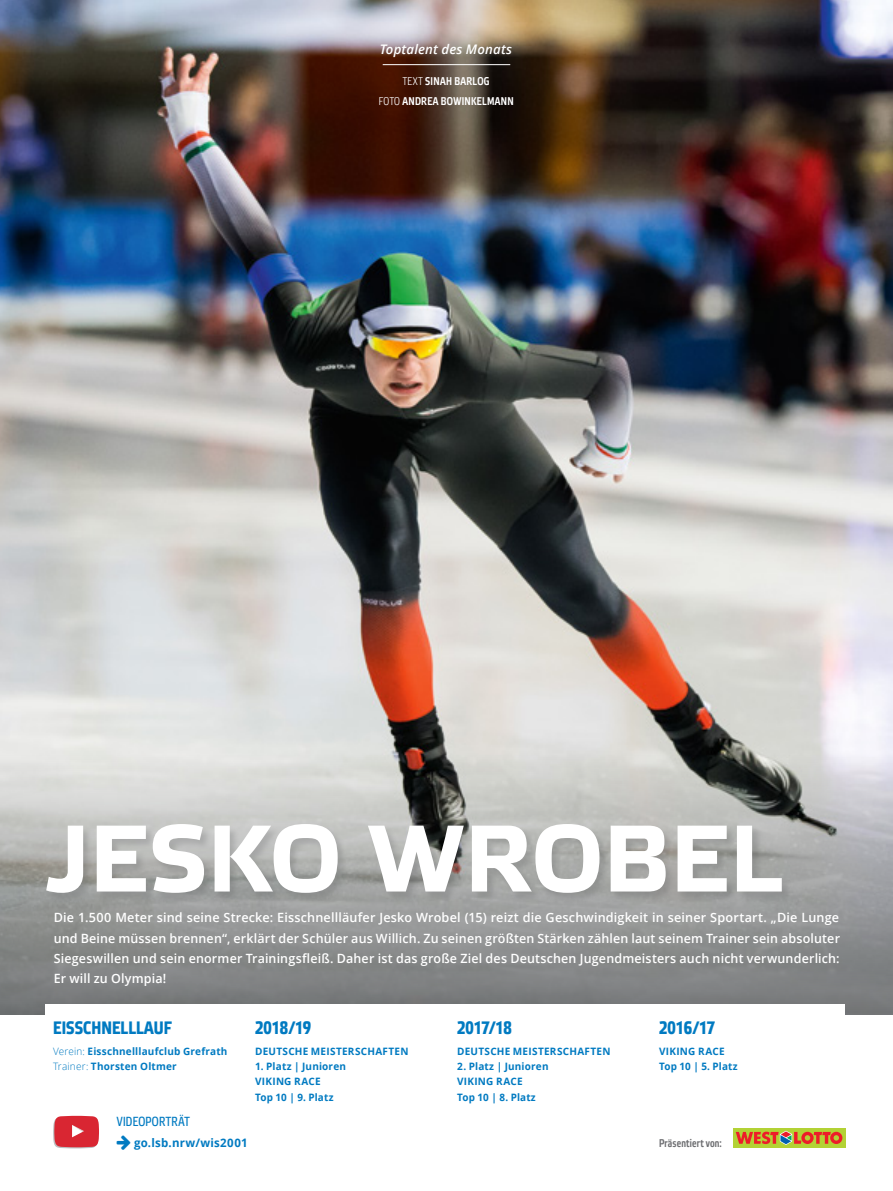
<style>
.page{position:relative;width:893px;height:1191px;background:#fff}
.page>*{position:absolute;margin:0;border:0;box-sizing:border-box;transform-origin:0 0}
.t1{font:700 94.5px "Etelka Text";letter-spacing:-.01em;color:#fff}
.t2{font:700 18px "Etelka Narrow Text";letter-spacing:.005em;color:#007ac1}
.t3{font:italic 600 13.2px "Open Sans";letter-spacing:.01em;color:#fff}
.t4{font:13.2px "Etelka Narrow Text";letter-spacing:.02em;color:#007ac1}
.t5{font:600 12.75px/20.4px "Open Sans";letter-spacing:.015em;color:#fff;text-align:justify}
.t6{font:700 11.7px "Open Sans";letter-spacing:.025em;color:#007ac1}
.t7{font:500 11.25px/20.4px "Etelka Narrow";letter-spacing:.03em;color:#fff;text-align:center}
.t8{font:500 11.25px "Etelka Narrow";letter-spacing:.015em;color:#6d6e71}
.t9{font:700 10.2px/15.3px "Open Sans";letter-spacing:.02em;color:#007ac1}
.s1{font-weight:300}
</style>
<div class="page">
<img style="left:0;top:0;width:893px;height:755px">
<div style="left:733px;top:1128px;width:112px;height:19px;background:#b3d235"></div>
<svg style="left:736px;top:1130px;width:106px;height:14px"></svg>
<svg style="left:0;top:755px;width:893px;height:259px;background:#9ea09f"></svg>
<div style="left:45px;top:1003px;width:799px;height:21px;background:#fff"></div>
<hr style="left:383px;top:64px;width:127px;height:1px;background:#fff">
<svg style="left:53px;top:1115px;width:46px;height:33px;background:#dc4852"></svg>
<div style="left:46px;top:824px;width:747px;height:78px;background:#58595b;opacity:.25"></div>
<p class="t3" style="left:380px;top:40px;width:134px">Toptalent des Monats</p>
<p class="t7" style="left:379px;top:71px;width:136px"><span class="s1">TEXT</span> SINAH BARLOG<br><span class="s1">FOTO</span> ANDREA BOWINKELMANN</p>
<h1 class="t1" style="left:46px;top:799px;width:737px">JESKO WROBEL</h1>
<p class="t5" style="left:54px;top:907px;width:788px">Die 1.500 Meter sind seine Strecke: Eisschnellläufer Jesko Wrobel (15) reizt die Geschwindigkeit in seiner Sportart. „Die Lunge und Beine müssen brennen“, erklärt der Schüler aus Willich. Zu seinen größten Stärken zählen laut seinem Trainer sein absoluter Siegeswillen und sein enormer Trainingsfleiß. Daher ist das große Ziel des Deutschen Jugendmeisters auch nicht verwunderlich:<br>Er will zu Olympia!</p>
<h2 class="t2" style="left:53px;top:1017px;width:120px">EISSCHNELLLAUF</h2>
<p class="t9" style="left:53px;top:1043px;width:176px"><span class="s1">Verein:</span> Eisschnelllaufclub Grefrath<br><span class="s1">Trainer:</span> Thorsten Oltmer</p>
<p class="t4" style="left:117px;top:1114px;width:74px">VIDEOPORTRÄT</p>
<p class="t6" style="left:134px;top:1134px;width:115px">go.lsb.nrw/wis2001</p>
<h2 class="t2" style="left:255px;top:1017px;width:58px">2018/19</h2>
<p class="t9" style="left:255px;top:1043px;width:155px">DEUTSCHE MEISTERSCHAFTEN</p>
<p class="t9" style="left:255px;top:1058px;width:92px">1. Platz | Junioren<br>VIKING RACE<br>Top 10 | 9. Platz</p>
<h2 class="t2" style="left:457px;top:1017px;width:56px">2017/18</h2>
<p class="t9" style="left:457px;top:1043px;width:155px">DEUTSCHE MEISTERSCHAFTEN</p>
<p class="t9" style="left:457px;top:1058px;width:93px">2. Platz | Junioren<br>VIKING RACE<br>Top 10 | 8. Platz</p>
<h2 class="t2" style="left:659px;top:1017px;width:58px">2016/17</h2>
<p class="t9" style="left:659px;top:1043px;width:80px">VIKING RACE<br>Top 10 | 5. Platz</p>
<p class="t8" style="left:659px;top:1136px;width:64px">Präsentiert von:</p>
</div>
